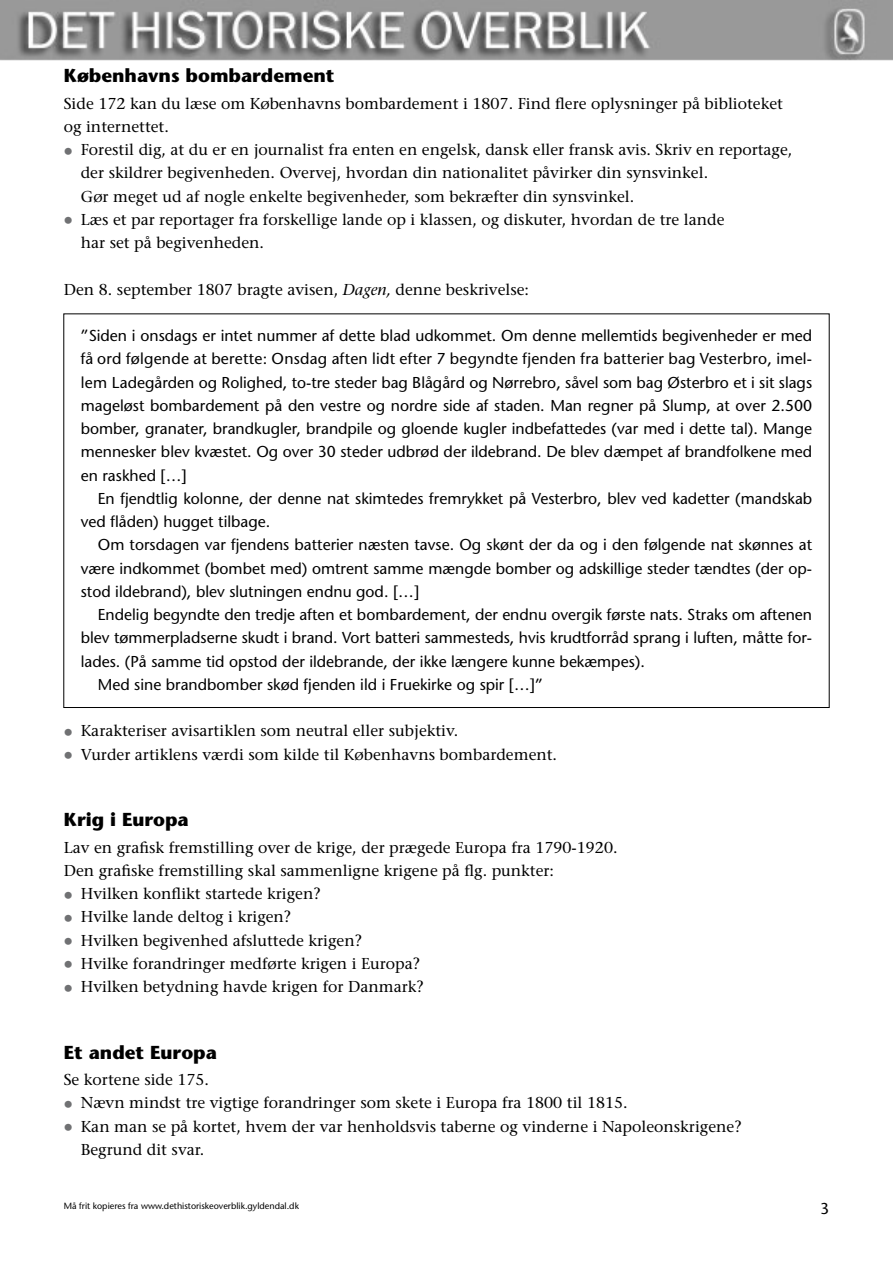
<style>
.page{position:relative;width:893px;height:1263px;background:#fff}
.page>*{position:absolute;margin:0;border:0;box-sizing:border-box;transform-origin:0 0}
.t1{font:700 18.75px "Stone Sans";color:#000}
.t2{font:15.75px/23.2px "Stone Sans";color:#000;text-align:justify}
.t3{font:15.75px/23.2px "Stone Serif";color:#000}
.t4{font:9px "Stone Sans";color:#000}
.s1{color:#707173}
.s2{font-style:italic}
</style>
<div class="page">
<img style="left:0;top:0;width:893px;height:61px">
<p class="t1" style="left:64px;top:65px;width:272px">Københavns bombardement</p>
<p class="t3" style="left:64px;top:92px;width:721px">Side 172 kan du læse om Københavns bombardement i 1807. Find flere oplysninger på biblioteket og internettet.</p>
<p class="t3" style="left:81px;top:138px;width:713px;text-indent:-17px"><span class="s1">•</span> Forestil dig, at du er en journalist fra enten en engelsk, dansk eller fransk avis. Skriv en reportage, der skildrer begivenheden. Overvej, hvordan din nationalitet påvirker din synsvinkel.<br>Gør meget ud af nogle enkelte begivenheder, som bekræfter din synsvinkel.</p>
<p class="t3" style="left:81px;top:208px;width:645px;text-indent:-17px"><span class="s1">•</span> Læs et par reportager fra forskellige lande op i klassen, og diskuter, hvordan de tre lande har set på begivenheden.</p>
<p class="t3" style="left:64px;top:278px;width:467px">Den 8. september 1807 bragte avisen, <span class="s2">Dagen,</span> denne beskrivelse:</p>
<p class="t2" style="left:81px;top:324px;width:733px">”Siden i onsdags er intet nummer af dette blad udkommet. Om denne mellemtids begivenheder er med få ord følgende at berette: Onsdag aften lidt efter 7 begyndte fjenden fra batterier bag Vesterbro, imel&shy;lem Ladegården og Rolighed, to-tre steder bag Blågård og Nørrebro, såvel som bag Østerbro et i sit slags mageløst bombardement på den vestre og nordre side af staden. Man regner på Slump, at over 2.500 bomber, granater, brandkugler, brandpile og gloende kugler indbefattedes (var med i dette tal). Mange mennesker blev kvæstet. Og over 30 steder udbrød der ildebrand. De blev dæmpet af brandfolkene med en raskhed […]</p>
<p class="t2" style="left:81px;top:487px;width:733px;text-indent:17px">En fjendtlig kolonne, der denne nat skimtedes fremrykket på Vesterbro, blev ved kadetter (mandskab ved flåden) hugget tilbage.</p>
<p class="t2" style="left:81px;top:533px;width:733px;text-indent:17px">Om torsdagen var fjendens batterier næsten tavse. Og skønt der da og i den følgende nat skønnes at være indkommet (bombet med) omtrent samme mængde bomber og adskillige steder tændtes (der op&shy;stod ildebrand), blev slutningen endnu god. […]</p>
<p class="t2" style="left:98px;top:603px;width:716px">Endelig begyndte den tredje aften et bombardement, der endnu overgik første nats. Straks om aftenen</p>
<p class="t2" style="left:81px;top:626px;width:733px">blev tømmerpladserne skudt i brand. Vort batteri sammesteds, hvis krudtforråd sprang i luften, måtte for-</p>
<p class="t2" style="left:81px;top:649px;width:566px">lades. (På samme tid opstod der ildebrande, der ikke længere kunne bekæmpes).</p>
<p class="t2" style="left:98px;top:673px;width:447px">Med sine brandbomber skød fjenden ild i Fruekirke og spir […]”</p>
<p class="t3" style="left:64px;top:719px;width:396px"><span class="s1">•</span> Karakteriser avisartiklen som neutral eller subjektiv.</p>
<p class="t3" style="left:64px;top:743px;width:495px"><span class="s1">•</span> Vurder artiklens værdi som kilde til Københavns bombardement.</p>
<p class="t1" style="left:64px;top:809px;width:126px">Krig i Europa</p>
<p class="t3" style="left:64px;top:836px;width:555px">Lav en grafisk fremstilling over de krige, der prægede Europa fra 1790-1920.<br>Den grafiske fremstilling skal sammenligne krigene på flg. punkter:</p>
<p class="t3" style="left:64px;top:882px;width:258px"><span class="s1">•</span> Hvilken konflikt startede krigen?</p>
<p class="t3" style="left:64px;top:905px;width:229px"><span class="s1">•</span> Hvilke lande deltog i krigen?</p>
<p class="t3" style="left:64px;top:929px;width:300px"><span class="s1">•</span> Hvilken begivenhed afsluttede krigen?</p>
<p class="t3" style="left:64px;top:952px;width:358px"><span class="s1">•</span> Hvilke forandringer medførte krigen i Europa?</p>
<p class="t3" style="left:64px;top:975px;width:362px"><span class="s1">•</span> Hvilken betydning havde krigen for Danmark?</p>
<p class="t1" style="left:64px;top:1041px;width:155px">Et andet Europa</p>
<p class="t3" style="left:64px;top:1068px;width:147px">Se kortene side 175.</p>
<p class="t3" style="left:64px;top:1091px;width:565px"><span class="s1">•</span> Nævn mindst tre vigtige forandringer som skete i Europa fra 1800 til 1815.</p>
<p class="t3" style="left:81px;top:1115px;width:662px;text-indent:-17px"><span class="s1">•</span> Kan man se på kortet, hvem der var henholdsvis taberne og vinderne i Napoleonskrigene?<br>Begrund dit svar.</p>
<p class="t4" style="left:64px;top:1200px;width:237px">Må frit kopieres fra www.dethistoriskeoverblik.gyldendal.dk</p>
<p class="t2" style="left:820px;top:1197px;width:11px">3</p>
</div>
